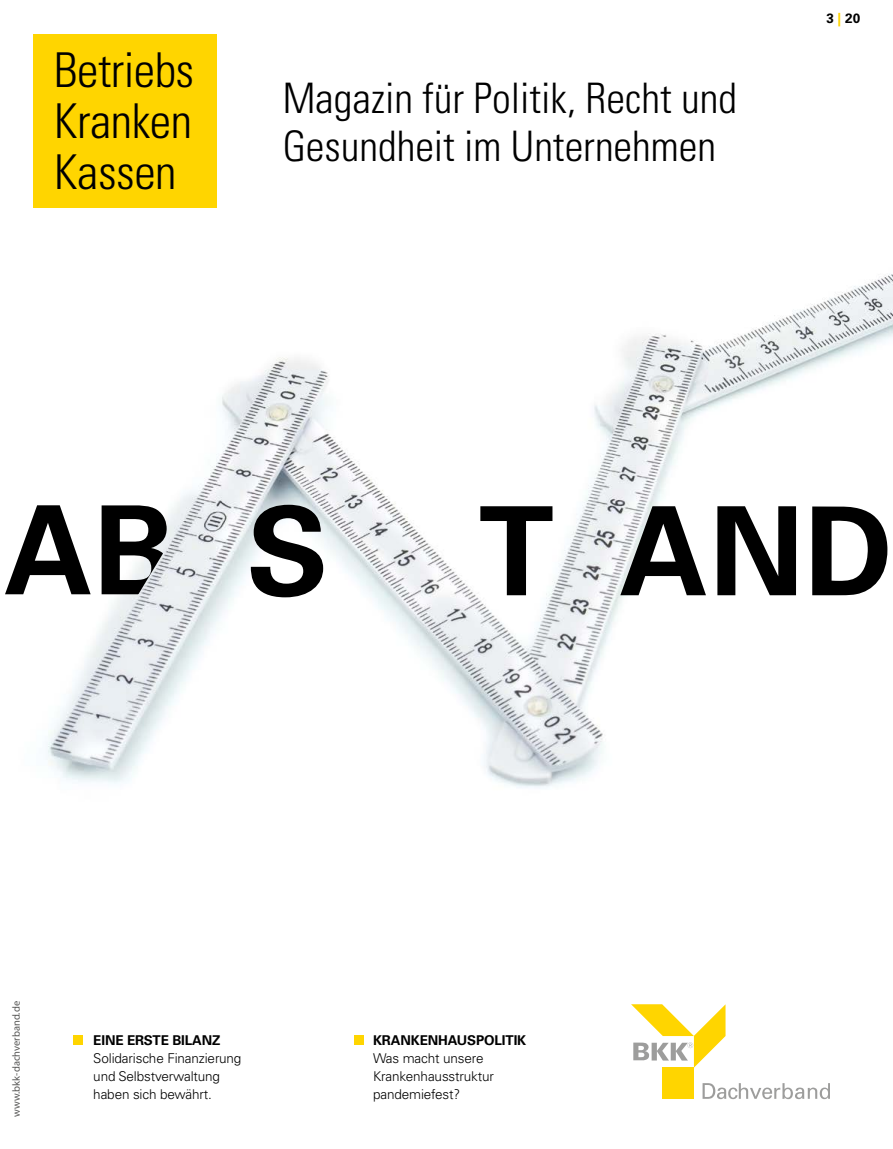
<style>
.page{position:relative;width:893px;height:1149px;background:#fff}
.page>*{position:absolute;margin:0;border:0;box-sizing:border-box;transform-origin:0 0}
.t1{font:700 123px "Univers LT Std";color:#000}
.t2{font:300 condensed 48px/51px "Univers LT Std";letter-spacing:-.01em;color:#000;text-align:justify}
.t3{font:300 condensed 42px/48px "Univers LT Std";color:#000}
.t4{font:300 13.5px/18px "Univers LT Pro 45";letter-spacing:-.01em;color:#000}
.t5{font:700 13.5px "Univers LT Std";letter-spacing:-.01em;color:#000}
.t6{font:10.5px "Myriad Pro";color:#575756}
.s1{color:#ffd500}
</style>
<div class="page">
<img style="left:33px;top:34px;width:860px;height:754px">
<svg style="left:631px;top:1004px;width:94px;height:63px"></svg>
<div style="left:663px;top:1067px;width:31px;height:31px;background:#ffd500"></div>
<svg style="left:703px;top:1083px;width:127px;height:15px"></svg>
<div style="left:74px;top:1034px;width:9px;height:10px;background:#ffd500"></div>
<div style="left:354px;top:1034px;width:10px;height:10px;background:#ffd500"></div>
<h2 class="t2" style="left:54px;top:44px;width:142px">Betriebs Kranken Kassen</h2>
<h3 class="t3" style="left:282px;top:74px;width:456px">Magazin für Politik, Recht und<br>Gesundheit im Unternehmen</h3>
<p class="t5" style="left:826px;top:10px;width:35px">3<span class="s1">|</span>20</p>
<h1 class="t1" style="left:4px;top:478px;width:172px">AB</h1>
<h1 class="t1" style="left:247px;top:479px;width:648px">S T AND</h1>
<p class="t6" style="left:10px;top:1116px;width:117px;rotate:-90deg">www.bkk-dachverband.de</p>
<p class="t5" style="left:93px;top:1031px;width:129px">EINE ERSTE BILANZ</p>
<p class="t4" style="left:93px;top:1048px;width:150px">Solidarische Finanzierung und Selbstverwaltung haben sich bewährt.</p>
<p class="t5" style="left:373px;top:1031px;width:155px">KRANKENHAUSPOLITIK</p>
<p class="t4" style="left:373px;top:1048px;width:122px">Was macht unsere<br>Krankenhausstruktur pandemiefest?</p>
</div>
